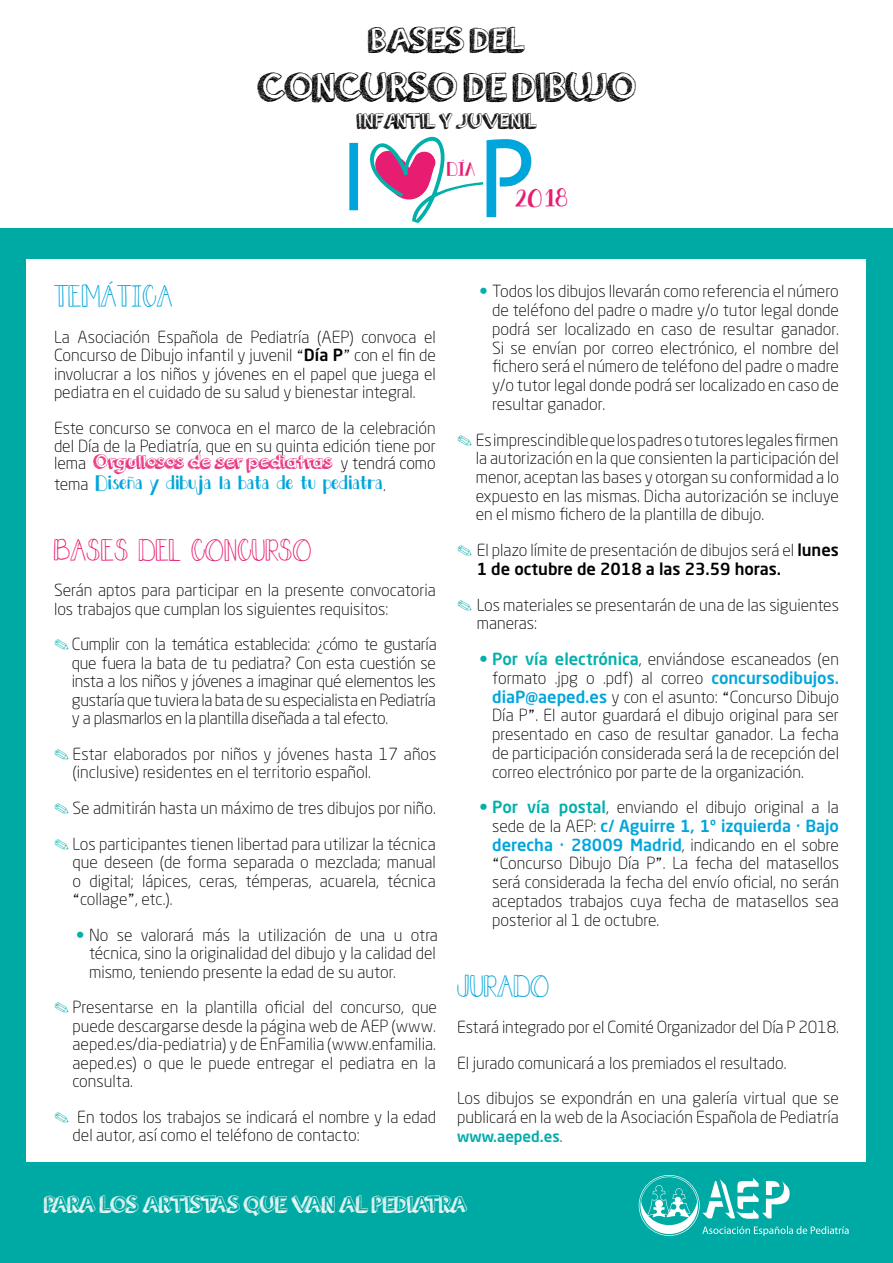
<style>
.page{position:relative;width:893px;height:1263px;background:#fff}
.page>*{position:absolute;margin:0;border:0;box-sizing:border-box;transform-origin:0 0}
.t1{font:41.4px "orangejuice";color:#000}
.t2{font:36px "orangejuice";letter-spacing:-.005em;color:#000}
.t3{font:24px "orangejuice";letter-spacing:-.035em;color:#fff}
.t4{font:22.05px "orangejuice";color:#000}
.t5{font:21px "orangejuice";letter-spacing:-.025em;color:#e71d72}
.t6{font:21px "DJB Holly Jolly";color:#e71d72}
.t7{font:21px "DJB Holly Jolly";color:#00a5dc}
.t8{font:700 19.5px "DJB Holly Jolly";color:#e71d72}
.t9{font:300 16.5px/18.8px "Neo Sans Std";color:#000}
.t10{font:700 15px "DJB Holly Jolly";color:#00a5dc}
.t11{font:500 15px "Neo Sans Std";color:#00abaa}
.t12{font:700 13.35px "DJB Holly Jolly";color:#e71d72}
.s1{font-family:"Franklin Gothic";font-weight:400}
.s2{font-weight:500}
.s3{font-family:"Neo Sans Std";font-weight:300;font-size:16.5px;color:#000}
.s4{color:#02afaa}
.s5{font-family:"Futura";color:#02afaa}
.s6{font-weight:500;color:#02afaa}
.s7{font-weight:500;color:#00a5dc}
.s8{font-weight:300;font-size:16.5px;color:#000}
</style>
<div class="page">
<div style="left:349px;top:143px;width:9px;height:67px;border:4px solid #00a5dc"></div>
<svg style="left:370px;top:136px;width:162px;height:87px"></svg>
<div style="left:0;top:229px;width:893px;height:1034px;background:#00aaa4"></div>
<div style="left:27px;top:259px;width:839px;height:903px;background:#fff"></div>
<svg style="left:639px;top:1175px;width:210px;height:61px"></svg>
<h2 class="t2" style="left:368px;top:15px;width:158px">BASES DEL</h2>
<h1 class="t1" style="left:258px;top:59px;width:379px">CONCURSO DE DIBUJO</h1>
<h3 class="t4" style="left:356px;top:105px;width:182px">INFANTIL Y JUVENIL</h3>
<p class="t12" style="left:447px;top:159px;width:30px">DÍA</p>
<p class="t8" style="left:514px;top:185px;width:56px">2018</p>
<p class="t7" style="left:54px;top:280px;width:121px">TEMÁTICA</p>
<p class="t9" style="left:54px;top:327px;width:383px;text-align:justify">La Asociación Española de Pediatría (AEP) convoca el Concurso de Dibujo infantil y juvenil <span class="s1">“</span><span class="s2">Día P</span><span class="s1">”</span> con el fin de involucrar a los niños y jóvenes en el papel que juega el pediatra en el cuidado de su salud y bienestar integral.</p>
<p class="t9" style="left:54px;top:418px;width:383px">Este concurso se convoca en el marco de la celebración del Día de la Pediatría, que en su quinta edición tiene por</p>
<p class="t5" style="left:54px;top:447px;width:383px"><span class="s3">lema</span> Orgullosos de ser pediatras <span class="s3">y tendrá como</span></p>
<p class="t10" style="left:54px;top:472px;width:333px"><span class="s3">tema</span> Diseña y dibuja la bata de tu pediatra<span class="s3">.</span></p>
<p class="t6" style="left:54px;top:534px;width:260px">BASES DEL CONCURSO</p>
<p class="t9" style="left:54px;top:581px;width:383px">Serán aptos para participar en la presente convocatoria los trabajos que cumplan los siguientes requisitos:</p>
<p class="t9" style="left:72px;top:635px;width:366px;text-align:justify;text-indent:-18px"><span class="s4">✎</span> Cumplir con la temática establecida: ¿cómo te gustaría que fuera la bata de tu pediatra? Con esta cuestión se insta a los niños y jóvenes a imaginar qué elementos les gustaría que tuviera la bata de su especialista en Pediatría y a plasmarlos en la plantilla diseñada a tal efecto.</p>
<p class="t9" style="left:73px;top:744px;width:365px;text-indent:-19px"><span class="s4">✎</span> Estar elaborados por niños y jóvenes hasta 17 años (inclusive) residentes en el territorio español.</p>
<p class="t9" style="left:54px;top:790px;width:383px;line-height:35.5px"><span class="s4">✎</span> Se admitirán hasta un máximo de tres dibujos por niño. <span class="s4">✎</span> Los participantes tienen libertad para utilizar la técnica</p>
<p class="t9" style="left:73px;top:853px;width:365px;text-align:justify">que deseen (de forma separada o mezclada; manual o digital; lápices, ceras, témperas, acuarela, técnica <span class="s1">“</span>collage<span class="s1">”</span>, etc.).</p>
<p class="t9" style="left:89px;top:925px;width:350px;text-indent:-14px"><span class="s5">•</span> No se valorará más la utilización de una u otra técnica, sino la originalidad del dibujo y la calidad del mismo, teniendo presente la edad de su autor.</p>
<p class="t9" style="left:73px;top:998px;width:366px;text-align:justify;text-indent:-19px"><span class="s4">✎</span> Presentarse en la plantilla oficial del concurso, que puede descargarse desde la página web de AEP (www. aeped.es/dia-pediatria) y de EnFamilia (www.enfamilia. aeped.es) o que le puede entregar el pediatra en la consulta.</p>
<p class="t9" style="left:73px;top:1107px;width:365px;text-indent:-19px"><span class="s4">✎</span> En todos los trabajos se indicará el nombre y la edad del autor, así como el teléfono de contacto:</p>
<p class="t9" style="left:492px;top:282px;width:348px;text-align:justify;text-indent:-14px"><span class="s5">•</span> Todos los dibujos llevarán como referencia el número de teléfono del padre o madre y/o tutor legal donde podrá ser localizado en caso de resultar ganador.<br>Si se envían por correo electrónico, el nombre del fichero será el número de teléfono del padre o madre y/o tutor legal donde podrá ser localizado en caso de resultar ganador.</p>
<p class="t9" style="left:476px;top:430px;width:365px;text-align:justify;text-indent:-19px"><span class="s4">✎</span> Es imprescindible que los padres o tutores legales firmen la autorización en la que consienten la participación del menor, aceptan las bases y otorgan su conformidad a lo expuesto en las mismas. Dicha autorización se incluye en el mismo fichero de la plantilla de dibujo.</p>
<p class="t9" style="left:477px;top:541px;width:364px;text-indent:-20px"><span class="s4">✎</span> El plazo límite de presentación de dibujos será el <span class="s2">lunes<br>1 de octubre de 2018 a las 23.59 horas.</span></p>
<p class="t9" style="left:477px;top:595px;width:364px;text-indent:-20px"><span class="s4">✎</span> Los materiales se presentarán de una de las siguientes maneras:</p>
<p class="t9" style="left:492px;top:650px;width:348px;text-align:justify;text-indent:-14px"><span class="s5">•</span> <span class="s6">Por vía electrónica</span>, enviándose escaneados (en formato .jpg o .pdf) al correo <span class="s7">concursodibujos. diaP@aeped.es</span> y con el asunto: <span class="s1">“</span>Concurso Dibujo Día P<span class="s1">”</span>. El autor guardará el dibujo original para ser presentado en caso de resultar ganador. La fecha de participación considerada será la de recepción del correo electrónico por parte de la organización.</p>
<p class="t9" style="left:492px;top:798px;width:348px;text-align:justify;text-indent:-14px"><span class="s5">•</span> <span class="s6">Por vía postal</span>, enviando el dibujo original a la sede de la AEP: <span class="s7">c/ Aguirre 1, 1º izquierda · Bajo derecha · 28009 Madrid</span>, indicando en el sobre <span class="s1">“</span>Concurso Dibujo Día P<span class="s1">”</span>. La fecha del matasellos será considerada la fecha del envío oficial, no serán aceptados trabajos cuya fecha de matasellos sea posterior al 1 de octubre.</p>
<p class="t7" style="left:457px;top:970px;width:94px">JURADO</p>
<p class="t9" style="left:457px;top:1009px;width:383px;line-height:35.7px">Estará integrado por el Comité Organizador del Día P 2018.<br>El jurado comunicará a los premiados el resultado.<br>Los dibujos se expondrán en una galería virtual que se</p>
<p class="t9" style="left:457px;top:1107px;width:383px">publicará en la web de la Asociación Española de Pediatría</p>
<p class="t11" style="left:457px;top:1127px;width:107px">www.aeped.es<span class="s8">.</span></p>
<h3 class="t3" style="left:44px;top:1188px;width:424px">PARA LOS ARTISTAS QUE VAN AL PEDIATRA</h3>
</div>
